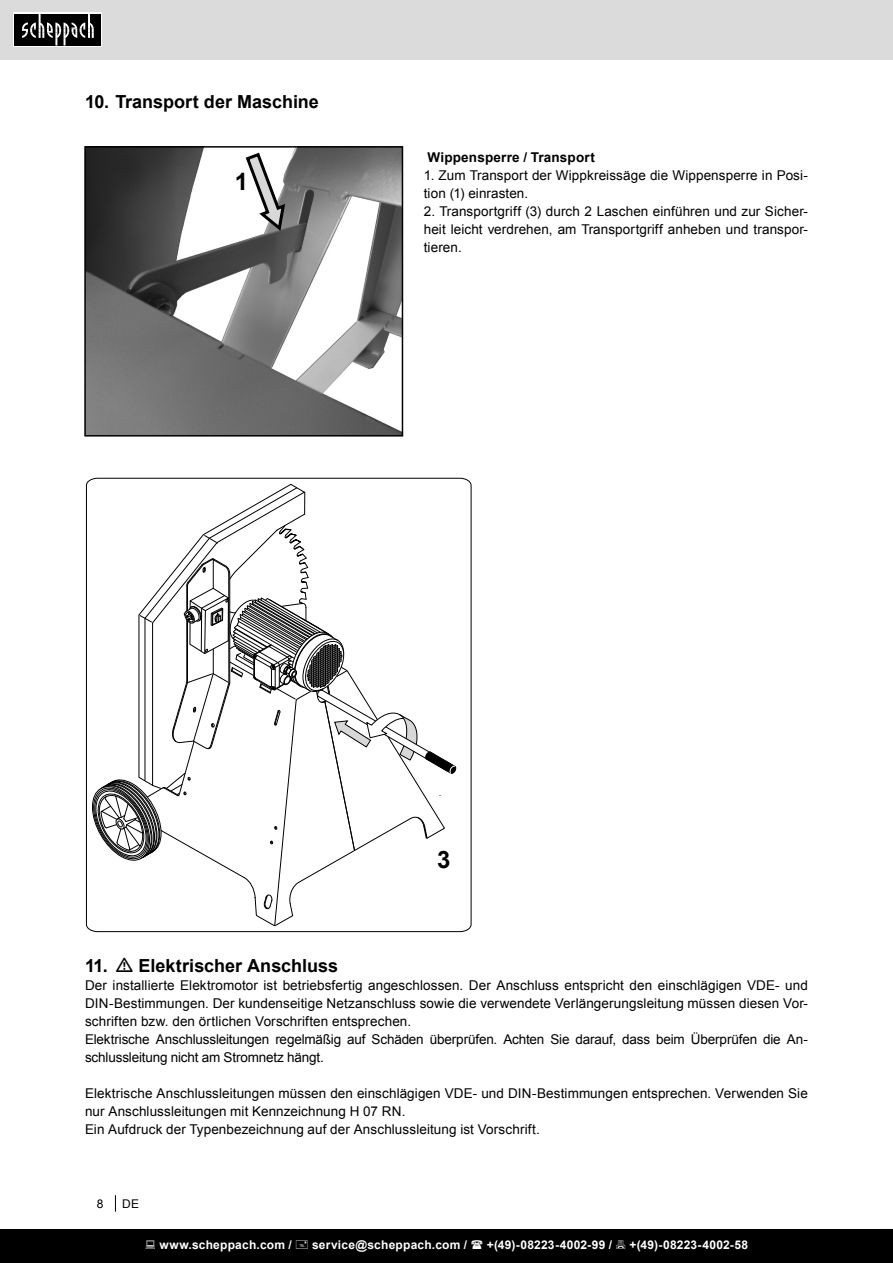
<style>
.page{position:relative;width:893px;height:1263px;background:#fff}
.page>*{position:absolute;margin:0;border:0;box-sizing:border-box;transform-origin:0 0}
.t1{font:700 24px "Arial";color:#000}
.t2{font:700 18px "Arial";color:#000}
.Grundtext{font:13.5px/18px "Arial";letter-spacing:.005em;color:#000;text-align:justify}
.Grundtext_Fließtext{font:13.5px/18px "Arial";letter-spacing:.005em;color:#000}
.Grundtext-2{font:13.5px/18px "Arial";letter-spacing:-.015em;color:#000}
.Grundtext_Fließtext-2{font:700 13.5px "Arial";letter-spacing:.015em;color:#000}
.t3{font:700 12px "Arial";letter-spacing:.02em;color:#fff}
.t4{font:12px "Arial";color:#000}
</style>
<div class="page">
<div style="left:0;top:0;width:893px;height:60px;background:#dbdbdb"></div>
<svg style="left:115px;top:1195px;width:1px;height:17px"></svg>
<div style="left:13px;top:13px;width:89px;height:34px;background:#000"></div>
<svg style="left:22px;top:14px;width:72px;height:31px"></svg>
<img style="left:87px;top:149px;width:313px;height:284px">
<div style="left:84px;top:146px;width:319px;height:290px;border:2px solid #000"></div>
<svg style="left:244px;top:151px;width:43px;height:83px"></svg>
<svg style="left:86px;top:477px;width:386px;height:455px"></svg>
<div style="left:0;top:1229px;width:893px;height:34px;background:#000"></div>
<p class="t2" style="left:85px;top:90px;width:235px">10. Transport der Maschine</p>
<p class="t1" style="left:235px;top:166px;width:15px">1</p>
<p class="Grundtext_Fließtext-2" style="left:427px;top:148px;width:169px">Wippensperre / Transport</p>
<p class="Grundtext_Fließtext" style="left:424px;top:166px;width:386px">1. Zum Transport der Wippkreissäge die Wippensperre in Posi&shy;tion (1) einrasten.</p>
<p class="Grundtext_Fließtext" style="left:424px;top:202px;width:386px;text-align:justify">2. Transportgriff (3) durch 2 Laschen einführen und zur Sicher&shy;heit leicht verdrehen, am Transportgriff anheben und transpor&shy;tieren.</p>
<p class="t1" style="left:437px;top:844px;width:15px">3</p>
<p class="t2" style="left:85px;top:954px;width:255px">11. Elektrischer Anschluss</p>
<p class="Grundtext" style="left:85px;top:976px;width:724px">Der installierte Elektromotor ist betriebsfertig angeschlossen. Der Anschluss entspricht den einschlägigen VDE- und DIN-Bestimmungen. Der kundenseitige Netzanschluss sowie die verwendete Verlängerungsleitung müssen diesen Vor&shy;schriften bzw. den örtlichen Vorschriften entsprechen.</p>
<p class="Grundtext-2" style="left:85px;top:1030px;width:724px">Elektrische Anschlussleitungen regelmäßig auf Schäden überprüfen. Achten Sie darauf, dass beim Überprüfen die An&shy;schlussleitung nicht am Stromnetz hängt.</p>
<p class="Grundtext" style="left:85px;top:1084px;width:724px">Elektrische Anschlussleitungen müssen den einschlägigen VDE- und DIN-Bestimmungen entsprechen. Verwenden Sie nur Anschlussleitungen mit Kennzeichnung H 07 RN.</p>
<p class="Grundtext" style="left:85px;top:1120px;width:456px">Ein Aufdruck der Typenbezeichnung auf der Anschlussleitung ist Vorschrift.</p>
<p class="t4" style="left:97px;top:1196px;width:8px">8</p>
<p class="t4" style="left:122px;top:1196px;width:18px">DE</p>
<p class="t3" style="left:159px;top:1236px;width:134px">www.scheppach.com /</p>
<p class="t3" style="left:312px;top:1236px;width:157px">service@scheppach.com /</p>
<p class="t3" style="left:487px;top:1236px;width:127px">+(49)-08223-4002-99 /</p>
<p class="t3" style="left:629px;top:1236px;width:120px">+(49)-08223-4002-58</p>
</div>
